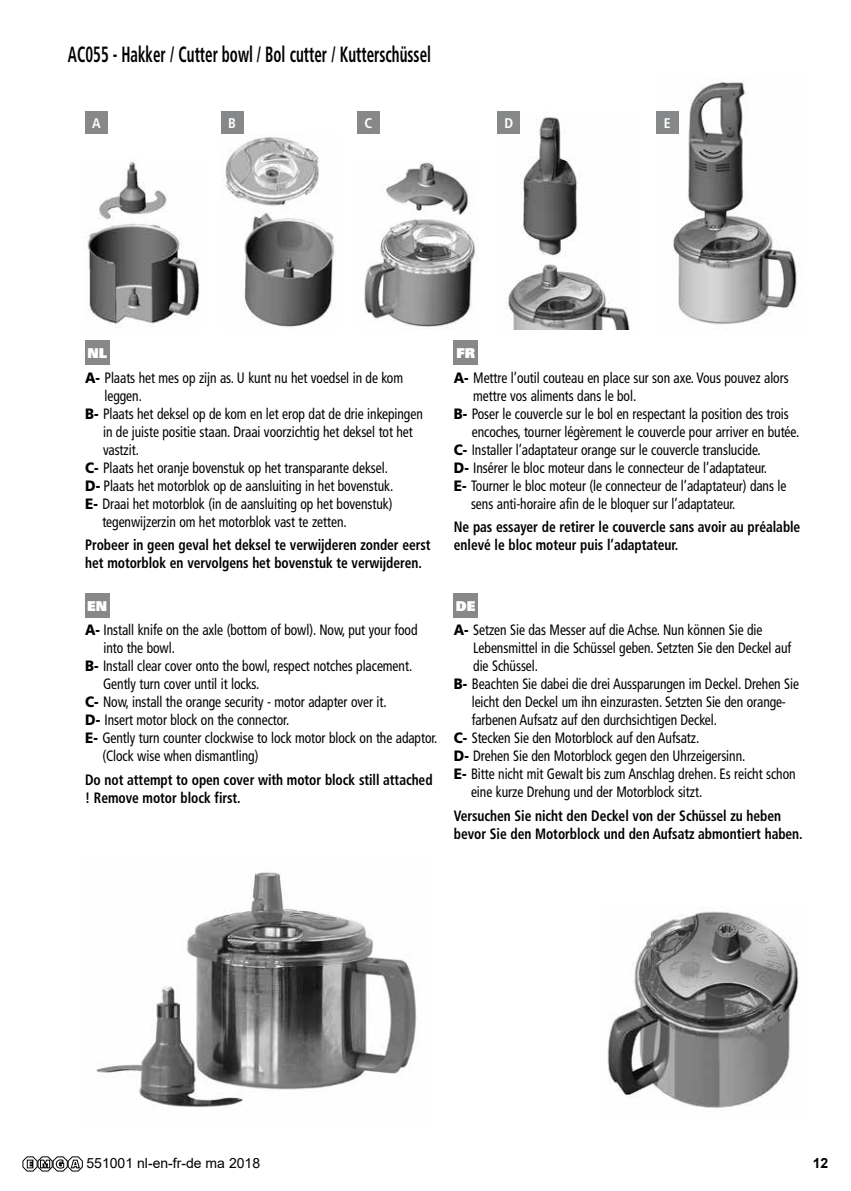
<style>
.page{position:relative;width:851px;height:1191px;background:#fff}
.page>*{position:absolute;margin:0;border:0;box-sizing:border-box;transform-origin:0 0}
.t1{font:700 condensed 22px "Frutiger";color:#000;scale:.68 1}
.t2{font:condensed 15px "Frutiger";letter-spacing:-.005em;color:#000;scale:.9 1}
.t3{font:700 condensed 15px/18px "Frutiger";letter-spacing:-.005em;color:#000;scale:.9 1}
.t4{font:14px "Arial";color:#000}
.t5{font:700 condensed 14px "Frutiger";color:#fff}
.t6{font:700 14px "Arial";color:#000}
.t7{font:900 13.6px "Univers";color:#fff}
.s1{font-weight:900;font-stretch:normal}
</style>
<div class="page">
<img style="left:85px;top:160px;width:115px;height:168px">
<img style="left:222px;top:134px;width:113px;height:194px">
<img style="left:364px;top:161px;width:114px;height:167px">
<img style="left:506px;top:112px;width:124px;height:217px">
<img style="left:672px;top:82px;width:125px;height:243px">
<div style="left:85px;top:111px;width:23px;height:23px;background:#87888a"></div>
<div style="left:221px;top:111px;width:22px;height:23px;background:#87888a"></div>
<div style="left:357px;top:111px;width:23px;height:23px;background:#87888a"></div>
<div style="left:497px;top:111px;width:23px;height:23px;background:#87888a"></div>
<div style="left:656px;top:111px;width:22px;height:23px;background:#87888a"></div>
<div style="left:454px;top:340px;width:24px;height:25px;background:#87888a"></div>
<div style="left:85px;top:340px;width:24px;height:25px;background:#87888a"></div>
<div style="left:454px;top:593px;width:24px;height:24px;background:#87888a"></div>
<div style="left:85px;top:593px;width:24px;height:24px;background:#87888a"></div>
<img style="left:96px;top:872px;width:321px;height:235px">
<img style="left:607px;top:911px;width:192px;height:197px">
<svg style="left:23px;top:1156px;width:60px;height:15px"></svg>
<h1 class="t1" style="left:68px;top:41px;width:535px">AC055 - Hakker / Cutter bowl / Bol cutter / Kutterschüssel</h1>
<p class="t5" style="left:92px;top:115px;width:10px">A</p>
<p class="t5" style="left:228px;top:115px;width:9px">B</p>
<p class="t5" style="left:364px;top:115px;width:9px">C</p>
<p class="t5" style="left:504px;top:115px;width:10px">D</p>
<p class="t5" style="left:663px;top:115px;width:8px">E</p>
<p class="t7" style="left:87px;top:344px;width:21px">NL</p>
<p class="t7" style="left:456px;top:344px;width:20px">FR</p>
<p class="t2" style="left:85px;top:369px;width:355px"><span class="s1">A-</span> Plaats het mes op zijn as. U kunt nu het voedsel in de kom</p>
<p class="t2" style="left:104px;top:387px;width:43px">leggen.</p>
<p class="t2" style="left:85px;top:405px;width:376px"><span class="s1">B-</span> Plaats het deksel op de kom en let erop dat de drie inkepingen</p>
<p class="t2" style="left:103px;top:423px;width:346px">in de juiste positie staan. Draai voorzichtig het deksel tot het</p>
<p class="t2" style="left:103px;top:441px;width:41px">vastzit.</p>
<p class="t2" style="left:85px;top:459px;width:338px"><span class="s1">C-</span> Plaats het oranje bovenstuk op het transparante deksel.</p>
<p class="t2" style="left:85px;top:477px;width:344px"><span class="s1">D-</span> Plaats het motorblok op de aansluiting in het bovenstuk.</p>
<p class="t2" style="left:85px;top:495px;width:343px"><span class="s1">E-</span> Draai het motorblok (in de aansluiting op het bovenstuk)</p>
<p class="t2" style="left:102px;top:513px;width:273px">tegenwijzerzin om het motorblok vast te zetten.</p>
<p class="t2" style="left:454px;top:369px;width:373px"><span class="s1">A-</span> Mettre l’outil couteau en place sur son axe. Vous pouvez alors</p>
<p class="t2" style="left:473px;top:387px;width:183px">mettre vos aliments dans le bol.</p>
<p class="t2" style="left:454px;top:405px;width:373px"><span class="s1">B-</span> Poser le couvercle sur le bol en respectant la position des trois</p>
<p class="t2" style="left:471px;top:423px;width:365px">encoches, tourner légèrement le couvercle pour arriver en butée.</p>
<p class="t2" style="left:454px;top:441px;width:342px"><span class="s1">C-</span> Installer l’adaptateur orange sur le couvercle translucide.</p>
<p class="t2" style="left:454px;top:459px;width:349px"><span class="s1">D-</span> Insérer le bloc moteur dans le connecteur de l’adaptateur.</p>
<p class="t2" style="left:454px;top:477px;width:371px"><span class="s1">E-</span> Tourner le bloc moteur (le connecteur de l’adaptateur) dans le</p>
<p class="t2" style="left:471px;top:495px;width:295px">sens anti-horaire afin de le bloquer sur l’adaptateur.</p>
<p class="t3" style="left:454px;top:518px;width:386px">Ne pas essayer de retirer le couvercle sans avoir au préalable</p>
<p class="t3" style="left:85px;top:536px;width:385px">Probeer in geen geval het deksel te verwijderen zonder eerst</p>
<p class="t3" style="left:454px;top:536px;width:251px">enlevé le bloc moteur puis l’adaptateur.</p>
<p class="t3" style="left:85px;top:554px;width:375px">het motorblok en vervolgens het bovenstuk te verwijderen.</p>
<p class="t7" style="left:87px;top:597px;width:21px">EN</p>
<p class="t7" style="left:456px;top:597px;width:21px">DE</p>
<p class="t2" style="left:85px;top:621px;width:371px"><span class="s1">A-</span> Install knife on the axle (bottom of bowl). Now, put your food</p>
<p class="t2" style="left:103px;top:639px;width:81px">into the bowl.</p>
<p class="t2" style="left:85px;top:657px;width:365px"><span class="s1">B-</span> Install clear cover onto the bowl, respect notches placement.</p>
<p class="t2" style="left:103px;top:675px;width:175px">Gently turn cover until it locks.</p>
<p class="t2" style="left:85px;top:693px;width:336px"><span class="s1">C-</span> Now, install the orange security - motor adapter over it.</p>
<p class="t2" style="left:85px;top:711px;width:228px"><span class="s1">D-</span> Insert motor block on the connector.</p>
<p class="t2" style="left:85px;top:729px;width:393px"><span class="s1">E-</span> Gently turn counter clockwise to lock motor block on the adaptor.</p>
<p class="t2" style="left:102px;top:747px;width:175px">(Clock wise when dismantling)</p>
<p class="t3" style="left:85px;top:770px;width:387px">Do not attempt to open cover with motor block still attached</p>
<p class="t3" style="left:85px;top:788px;width:174px">! Remove motor block first.</p>
<p class="t2" style="left:454px;top:621px;width:344px"><span class="s1">A-</span> Setzen Sie das Messer auf die Achse. Nun können Sie die</p>
<p class="t2" style="left:473px;top:639px;width:355px">Lebensmittel in die Schüssel geben. Setzten Sie den Deckel auf</p>
<p class="t2" style="left:473px;top:657px;width:74px">die Schüssel.</p>
<p class="t2" style="left:454px;top:675px;width:385px"><span class="s1">B-</span> Beachten Sie dabei die drei Aussparungen im Deckel. Drehen Sie</p>
<p class="t2" style="left:471px;top:693px;width:350px">leicht den Deckel um ihn einzurasten. Setzten Sie den orange-</p>
<p class="t2" style="left:471px;top:711px;width:274px">farbenen Aufsatz auf den durchsichtigen Deckel.</p>
<p class="t2" style="left:454px;top:729px;width:274px"><span class="s1">C-</span> Stecken Sie den Motorblock auf den Aufsatz.</p>
<p class="t2" style="left:454px;top:747px;width:325px"><span class="s1">D-</span> Drehen Sie den Motorblock gegen den Uhrzeigersinn.</p>
<p class="t2" style="left:454px;top:765px;width:381px"><span class="s1">E-</span> Bitte nicht mit Gewalt bis zum Anschlag drehen. Es reicht schon</p>
<p class="t2" style="left:471px;top:783px;width:258px">eine kurze Drehung und der Motorblock sitzt.</p>
<p class="t3" style="left:454px;top:806px;width:389px">Versuchen Sie nicht den Deckel von der Schüssel zu heben bevor Sie den Motorblock und den Aufsatz abmontiert haben.</p>
<p class="t4" style="left:86px;top:1153px;width:175px">551001 nl-en-fr-de ma 2018</p>
<p class="t6" style="left:812px;top:1153px;width:17px">12</p>
</div>
